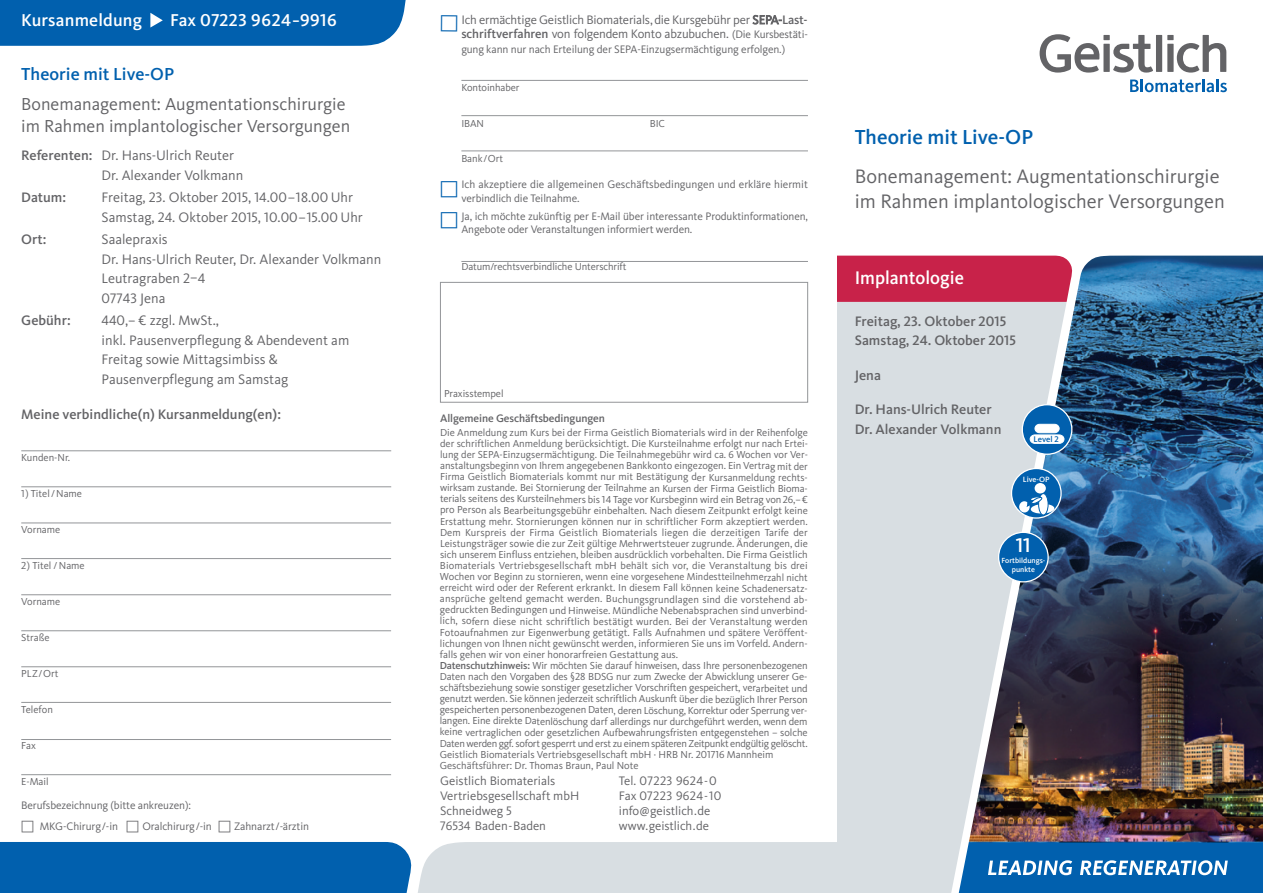
<style>
.page{position:relative;width:1263px;height:893px;background:#fff}
.page>*{position:absolute;margin:0;border:0;box-sizing:border-box;transform-origin:0 0}
.t1{font:500 21px "Kievit OT";color:#0160ae}
.t2{font:500 20.7px "Kievit OT";color:#fff}
.t3{font:20.25px/25.5px "Kievit OT";color:#636366}
.t4{font:500 18.9px "Kievit OT";color:#fff}
.t5{font:18px/22.5px "Kievit OT";color:#636366}
.t6{font:500 18px "Kievit OT";color:#0160ae}
.t7{font:500 17.85px "Kievit OT";letter-spacing:.01em;color:#fff}
.t8{font:14.25px/19.5px "Kievit OT";color:#636366}
.t9{font:500 14.25px/19.5px "Kievit OT";color:#636366}
.t10{font:12.75px/15px "Kievit OT";letter-spacing:-.01em;color:#636366}
.t11{font:11.25px/13.5px "Kievit OT";letter-spacing:-.01em;color:#636366}
.t12{font:500 11.25px "Kievit OT";letter-spacing:-.01em;color:#636366}
.t13{font:10.5px/11.1px "Kievit OT";letter-spacing:-.005em;color:#636366}
.t14{font:500 8.55px "Kievit OT";color:#0160ae}
.t15{font:500 7.95px "Kievit OT";letter-spacing:-.005em;color:#fff}
.t16{font:500 7.65px/9.1px "Kievit OT";color:#fff;text-align:center}
.s1{font-weight:500}
.s2{font-size:11.25px}
</style>
<div class="page">
<hr style="left:21px;top:486px;width:370px;height:1px;background:#939598">
<hr style="left:21px;top:523px;width:370px;height:1px;background:#939598">
<hr style="left:21px;top:558px;width:370px;height:1px;background:#939598">
<hr style="left:21px;top:594px;width:370px;height:1px;background:#939598">
<hr style="left:21px;top:630px;width:370px;height:1px;background:#939598">
<hr style="left:21px;top:666px;width:370px;height:1px;background:#939598">
<hr style="left:21px;top:702px;width:370px;height:1px;background:#939598">
<hr style="left:21px;top:739px;width:370px;height:1px;background:#939598">
<hr style="left:21px;top:774px;width:370px;height:1px;background:#939598">
<hr style="left:461px;top:80px;width:347px;height:1px;background:#939598">
<hr style="left:461px;top:115px;width:347px;height:1px;background:#939598">
<hr style="left:461px;top:151px;width:347px;height:1px;background:#939598">
<hr style="left:461px;top:261px;width:347px;height:1px;background:#939598">
<div style="left:440px;top:282px;width:368px;height:121px;border:1px solid #939598"></div>
<hr style="left:21px;top:450px;width:370px;height:1px;background:#939598">
<img style="left:838px;top:255px;width:425px;height:638px">
<div style="left:1156px;top:35px;width:6px;height:37px;background:#636366"></div>
<svg style="left:1130px;top:80px;width:97px;height:12px"></svg>
<svg style="left:1167px;top:35px;width:59px;height:38px"></svg>
<svg style="left:1039px;top:34px;width:114px;height:39px"></svg>
<svg style="left:1022px;top:405px;width:50px;height:49px"></svg>
<div style="left:1022px;top:404px;width:50px;height:51px;border:1px solid #fff;border-radius:50%"></div>
<svg style="left:1030px;top:435px;width:34px;height:9px"></svg>
<div style="left:1035px;top:424px;width:24px;height:9px;background:#fff;border-radius:4px"></div>
<div style="left:1035px;top:424px;width:24px;height:9px;border:1px solid #fff;border-radius:4px"></div>
<div style="left:1040px;top:414px;width:14px;height:8px;background:#0160ae;border-radius:4px"></div>
<div style="left:1011px;top:468px;width:50px;height:50px;background:#0160ae;border-radius:50%"></div>
<div style="left:1011px;top:468px;width:51px;height:51px;border:1px solid #fff;border-radius:50%"></div>
<div style="left:1019px;top:501px;width:11px;height:12px;background:#fff;border-radius:50%"></div>
<div style="left:1034px;top:483px;width:12px;height:10px;background:#fff;border-radius:50%"></div>
<div style="left:1038px;top:493px;width:10px;height:22px;border:1px solid #0160ae;border-radius:50%"></div>
<svg style="left:1026px;top:496px;width:28px;height:18px"></svg>
<div style="left:998px;top:532px;width:50px;height:50px;background:#0160ae;border-radius:50%"></div>
<div style="left:998px;top:532px;width:51px;height:50px;border:1px solid #fff;border-radius:50%"></div>
<div style="left:0;top:0;width:406px;height:46px;background:#0160ae"></div>
<svg style="left:0;top:842px;width:838px;height:51px;background:#70a1c9"></svg>
<svg style="left:951px;top:842px;width:312px;height:51px;background:#2576b8"></svg>
<h3 class="t7" style="left:21px;top:13px;width:122px">Kursanmeldung</h3>
<h3 class="t7" style="left:170px;top:13px;width:168px">Fax 07223 9624–9916</h3>
<h3 class="t6" style="left:21px;top:67px;width:155px">Theorie mit Live-OP</h3>
<h3 class="t5" style="left:21px;top:94px;width:330px">Bonemanagement: Augmentationschirurgie im Rahmen implantologischer Versorgungen</h3>
<h3 class="t8" style="left:102px;top:147px;width:143px;text-indent:-80px"><span class="s1">Referenten:</span> Dr. Hans-Ulrich Reuter<br>Dr. Alexander Volkmann</h3>
<h3 class="t9" style="left:21px;top:189px;width:46px">Datum:</h3>
<h3 class="t8" style="left:102px;top:189px;width:263px">Freitag, 23. Oktober 2015, 14.00–18.00 Uhr<br>Samstag, 24. Oktober 2015, 10.00–15.00 Uhr</h3>
<h3 class="t9" style="left:21px;top:231px;width:27px">Ort:</h3>
<h3 class="t8" style="left:102px;top:231px;width:281px">Saalepraxis<br>Dr. Hans-Ulrich Reuter, Dr. Alexander Volkmann<br>Leutragraben 2–4<br>07743 Jena</h3>
<h3 class="t9" style="left:21px;top:312px;width:51px">Gebühr:</h3>
<h3 class="t8" style="left:102px;top:312px;width:249px">440,– € zzgl. MwSt.,<br>inkl. Pausenverpflegung &amp; Abendevent am<br>Freitag sowie Mittagsimbiss &amp;<br>Pausen verpflegung am Samstag</h3>
<h3 class="t9" style="left:21px;top:405px;width:261px">Meine verbindliche(n) Kursanmeldung(en):</h3>
<p class="t13" style="left:21px;top:452px;width:51px">Kunden-Nr.</p>
<p class="t13" style="left:21px;top:488px;width:62px">1) Titel/Name</p>
<p class="t13" style="left:21px;top:524px;width:41px">Vorname</p>
<p class="t13" style="left:21px;top:560px;width:65px">2) Titel / Name</p>
<p class="t13" style="left:21px;top:596px;width:41px">Vorname</p>
<p class="t13" style="left:21px;top:632px;width:30px">Straße</p>
<p class="t13" style="left:21px;top:668px;width:39px">PLZ/Ort</p>
<p class="t13" style="left:21px;top:704px;width:33px">Telefon</p>
<p class="t13" style="left:21px;top:740px;width:16px">Fax</p>
<p class="t13" style="left:21px;top:776px;width:29px">E-Mail</p>
<p class="t11" style="left:40px;top:796px;width:153px;line-height:21px;text-indent:-19px">Berufsbezeichnung (bitte ankreuzen):<br>MKG-Chirurg/-in</p>
<p class="t11" style="left:142px;top:820px;width:71px">Oralchirurg/-in</p>
<p class="t11" style="left:234px;top:820px;width:77px">Zahnarzt/-ärztin</p>
<p class="t10" style="left:461px;top:14px;width:348px;line-height:14.2px">Ich ermächtige Geistlich Biomaterials,die Kursgebühr per SEPA-<span class="s1">Last&shy;schriftverfahren</span> von folgendem Konto abzubuchen. <span class="s2">(Die Kursbestä ti -</span></p>
<p class="t11" style="left:461px;top:43px;width:325px">gung kann nur nach Erteilung der SEPA-Einzugsermächtigung erfolgen.)</p>
<p class="t13" style="left:461px;top:83px;width:60px">Kontoinhaber</p>
<p class="t13" style="left:461px;top:118px;width:24px">IBAN</p>
<p class="t13" style="left:650px;top:118px;width:17px">BIC</p>
<p class="t13" style="left:461px;top:154px;width:43px">Bank/Ort</p>
<p class="t11" style="left:461px;top:179px;width:348px">Ich akzeptiere die allgemeinen Geschäfts bedin gungen und erkläre hiermit verbindlich die Teilnahme.</p>
<p class="t11" style="left:461px;top:210px;width:348px">Ja, ich möchte zukünftig per E-Mail über interessante Produktinformationen,<br>Angebote oder Veranstaltungen informiert werden.</p>
<p class="t13" style="left:461px;top:262px;width:167px">Datum/rechtsverbindliche Unterschrift</p>
<p class="t13" style="left:444px;top:389px;width:61px">Praxisstempel</p>
<p class="t12" style="left:440px;top:414px;width:166px">Allgemeine Geschäftsbedingungen</p>
<p class="t13" style="left:440px;top:428px;width:370px">Die Anmeldung zum Kurs bei der Firma Geistlich Biomaterials wird in der Reihen folge der schriftlichen Anmeldung berücksichtigt. Die Kursteilnahme erfolgt nur nach Ertei&shy;lung der SEPA-Einzugsermächtigung. Die Teilnahmegebühr wird ca. 6 Wochen vor Ver&shy;anstaltungsbeginn von Ihrem angegebenen Bankkonto eingezogen. Ein Vertrag mit der Firma Geistlich Biomaterials kommt nur mit Bestätigung der Kursanmeldung rechts&shy;wirksam zustande. Bei Stornierung der Teilnahme an Kursen der Firma Geistlich Bioma&shy;terials seitens des Kursteilnehmers bis 14 Tage vor Kurs beginn wird ein Betrag von 26,–€ pro Person als Bearbeitungs gebühr einbehalten. Nach diesem Zeitpunkt erfolgt keine Erstattung mehr. Stornierungen können nur in schriftlicher Form akzeptiert werden.<br>Dem Kurspreis der Firma Geistlich Biomaterials liegen die derzeitigen Tarife der Leistungs träger sowie die zur Zeit gültige Mehrwertsteuer zugrunde. Änderungen, die sich unserem Einfluss entziehen, bleiben ausdrücklich vorbehalten. Die Firma Geistlich Biomaterials Vertriebs gesellschaft mbH behält sich vor, die Veranstaltung bis drei Wochen vor Beginn zu stornieren, wenn eine vorgesehene Mindestteil nehmer zahl nicht er reicht wird oder der Referent erkrankt. In diesem Fall können keine Schaden ersatz&shy;ansprüche geltend gemacht werden. Buchungsgrundlagen sind die vorstehend ab&shy;gedruckten Bedingun gen und Hinweise. Mündliche Nebenabsprachen sind unverbind&shy;lich, sofern diese nicht schriftlich bestätigt wurden. Bei der Veranstaltung werden Foto aufnahmen zur Eigenwerbung getätigt. Falls Aufnahmen und spätere Veröffent&shy;lichungen von Ihnen nicht gewünscht werden, informieren Sie uns im Vorfeld. Andern&shy;falls gehen wir von einer honorarfreien Gestattung aus.<br><span class="s1">Datenschutzhinweis:</span> Wir möchten Sie darauf hinweisen, dass Ihre personenbezogenen Daten nach den Vorgaben des §28 BDSG nur zum Zwecke der Abwicklung unserer Ge&shy;schäftsbeziehung sowie sons tiger gesetzlicher Vorschriften gespeichert, verarbeitet und genutzt werden. Sie können jederzeit schriftlich Auskunft über die bezüglich Ihrer Person gespeicherten personenbezogenen Daten, deren Löschung, Korrektur oder Sperrung ver&shy;langen. Eine direkte Datenlöschung darf allerdings nur durchgeführt werden, wenn dem keine vertraglichen oder gesetzlichen Aufbewahrungsfristen entgegenstehen – solche Daten werden ggf. sofort gesperrt und erst zu einem späteren Zeitpunkt endgültig gelöscht.<br>Geistlich Biomaterials Vertriebsgesellschaft mbH · HRB Nr. 201716 Mannheim Geschäftsführer: Dr. Thomas Braun, Paul Note</p>
<p class="t10" style="left:440px;top:774px;width:141px">Geistlich Biomaterials<br>Vertriebsgesellschaft mbH<br>Schneidweg 5<br>76534 Baden-Baden</p>
<p class="t10" style="left:619px;top:774px;width:104px">Tel. 07223 9624-0<br>Fax 07223 9624-10 info@geistlich.de www.geistlich.de</p>
<h1 class="t1" style="left:855px;top:128px;width:180px">Theorie mit Live-OP</h1>
<h3 class="t3" style="left:855px;top:165px;width:372px">Bonemanagement: Augmentationschirurgie im Rahmen implantologischer Versorgungen</h3>
<h3 class="t4" style="left:855px;top:270px;width:111px">Implantologie</h3>
<h3 class="t9" style="left:855px;top:312px;width:163px">Freitag, 23. Oktober 2015<br>Samstag, 24. Oktober 2015</h3>
<h3 class="t9" style="left:855px;top:366px;width:28px">Jena</h3>
<h3 class="t9" style="left:855px;top:401px;width:148px">Dr. Hans-Ulrich Reuter<br>Dr. Alexander Volkmann</h3>
<p class="t14" style="left:1034px;top:436px;width:27px">Level 2</p>
<p class="t15" style="left:1023px;top:476px;width:28px">Live-OP</p>
<h2 class="t2" style="left:1016px;top:537px;width:17px">11</h2>
<p class="t16" style="left:1001px;top:556px;width:45px">Fortbildungs&shy;punkte</p>
</div>
